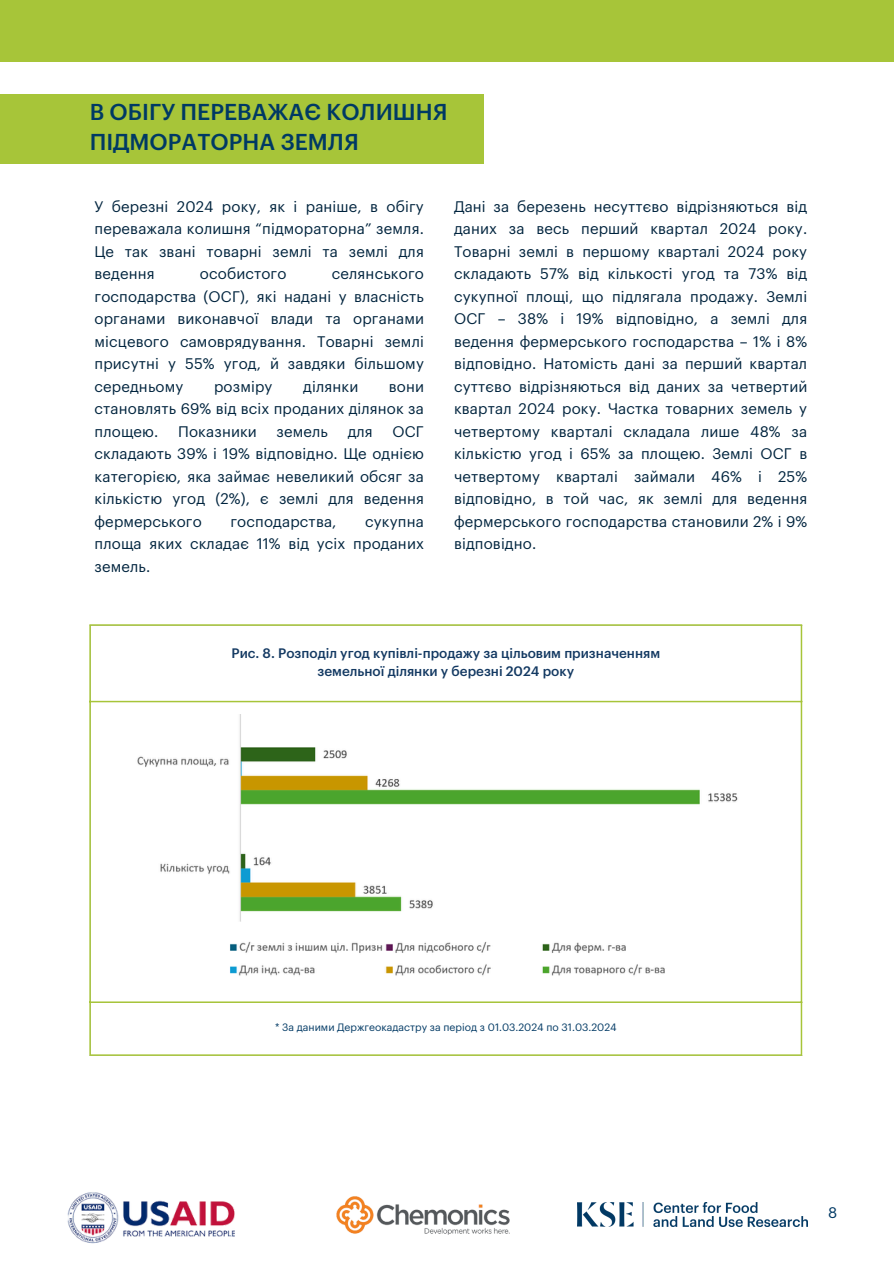
<style>
.page{position:relative;width:894px;height:1264px;background:#fff}
.page>*{position:absolute;margin:0;border:0;box-sizing:border-box;transform-origin:0 0}
.t1{font:500 22.5px/30.3px "Graphik LC";color:#003964}
.t2{font:15px/22.5px "Graphik LC";letter-spacing:.01em;color:#00243e;text-align:justify}
.t3{font:15px "Graphik LC";color:#003964}
.t4{font:500 13.5px "Graphik LC";color:#133962}
.t5{font:10.5px "Graphik LC";color:#003964}
.s1{color:#fff}
</style>
<div class="page">
<img style="left:67px;top:1192px;width:168px;height:52px">
<img style="left:336px;top:1196px;width:174px;height:39px">
<div style="left:0;top:0;width:893px;height:62px;background:#a7c539"></div>
<img style="left:577px;top:1202px;width:229px;height:24px">
<div style="left:0;top:94px;width:483px;height:69px;background:#a7c539"></div>
<hr style="left:89px;top:625px;width:2px;height:429px;background:#a7c539">
<hr style="left:800px;top:625px;width:2px;height:429px;background:#a7c539">
<hr style="left:89px;top:624px;width:713px;height:1px;background:#a7c539">
<hr style="left:89px;top:700px;width:713px;height:2px;background:#a7c539">
<hr style="left:89px;top:1001px;width:713px;height:1px;background:#a7c539">
<hr style="left:89px;top:1054px;width:713px;height:1px;background:#a7c539">
<img style="left:137px;top:714px;width:601px;height:262px">
<p class="t1" style="left:90px;top:97px;width:359px">В ОБІГУ ПЕРЕВАЖАЄ КОЛИШНЯ<br>ПІДМОРАТОРНА ЗЕМЛЯ</p>
<p class="t2" style="left:94px;top:196px;width:331px">У березні 2024 року, як і раніше, в обігу переважала колишня “підмораторна” земля.<br>Це так звані товарні землі та землі для ведення</p>
<p class="t2" style="left:200px;top:263px;width:88px">особистого</p>
<p class="t2" style="left:94px;top:263px;width:331px;text-indent:237px">селянського господарства (ОСГ), які надані у власність органами виконавчої влади та органами місцевого самоврядування. Товарні землі присутні у 55% угод, й завдяки більшому середньому</p>
<p class="t2" style="left:214px;top:376px;width:60px">розміру</p>
<p class="t2" style="left:303px;top:376px;width:56px">ділянки</p>
<p class="t2" style="left:94px;top:376px;width:331px;text-indent:294px">вони становлять 69% від всіх проданих ділянок за площею.</p>
<p class="t2" style="left:94px;top:421px;width:331px;text-indent:298px">ОСГ складають 39% і 19% відповідно. Ще однією категорією, яка займає невеликий обсяг за кількістю угод (2%), є землі для ведення фермерського</p>
<p class="t2" style="left:178px;top:421px;width:80px">Показники</p>
<p class="t2" style="left:276px;top:421px;width:53px">земель</p>
<p class="t2" style="left:347px;top:421px;width:27px">для</p>
<p class="t2" style="left:94px;top:511px;width:331px;text-indent:270px">сукупна площа яких складає 11% від усіх проданих земель. <span class="s1">____</span></p>
<p class="t2" style="left:230px;top:511px;width:107px">господарства,</p>
<p class="t2" style="left:454px;top:196px;width:354px">Дані за березень несуттєво відрізняються від даних за весь перший квартал 2024 року.<br>Товарні землі в першому кварталі 2024 року складають 57% від кількості угод та 73% від сукупної площі, що підлягала продажу. Землі ОСГ – 38% і 19% відповідно, а землі для ведення фермерського господарства – 1% і 8% відповідно. Натомість дані за перший квартал суттєво відрізняються від даних за четвертий квартал 2024 року. Частка товарних земель у четвертому кварталі складала лише 48% за кількістю угод і 65% за площею. Землі ОСГ в четвертому кварталі займали 46% і 25% відповідно, в той час, як землі для ведення фермерського господарства становили 2% і 9% відповідно.</p>
<p class="t4" style="left:231px;top:646px;width:430px">Рис. 8. Розподіл угод купівлі-продажу за цільовим призначенням</p>
<p class="t4" style="left:317px;top:665px;width:258px">земельної ділянки у березні 2024 року</p>
<p class="t5" style="left:275px;top:1022px;width:343px">* За даними Держгеокадастру за період з 01.03.2024 по 31.03.2024</p>
<p class="t3" style="left:827px;top:1205px;width:11px">8</p>
</div>
